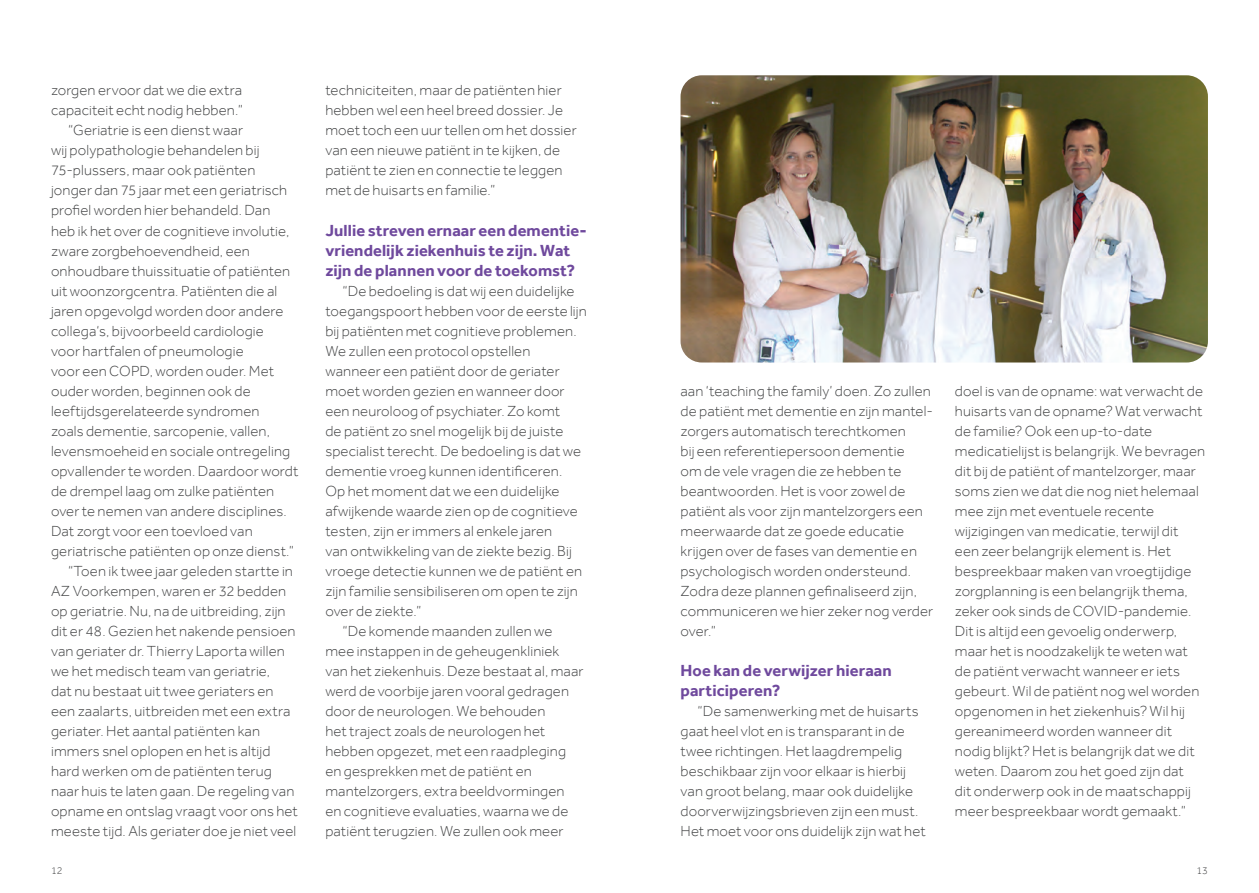
<style>
.page{position:relative;width:1259px;height:893px;background:#fff}
.page>*{position:absolute;margin:0;border:0;box-sizing:border-box;transform-origin:0 0}
.t1{font:700 16.5px/20.1px "Effra";letter-spacing:.005em;color:#6f499d}
.t2{font:300 15px/20px "Effra";letter-spacing:.01em;color:#414243}
.t3{font:300 10.5px "Effra";color:#414243}
</style>
<div class="page">
<img style="left:680px;top:75px;width:528px;height:287px">
<p class="t2" style="left:51px;top:80px;width:193px">zorgen ervoor dat we die extra</p>
<p class="t2" style="left:51px;top:100px;width:193px">capaciteit echt nodig hebben.”</p>
<p class="t2" style="left:68px;top:120px;width:177px">“Geriatrie is een dienst waar</p>
<p class="t2" style="left:51px;top:140px;width:210px">wij polypathologie behandelen bij</p>
<p class="t2" style="left:51px;top:160px;width:206px">75-plussers, maar ook patiënten</p>
<p class="t2" style="left:51px;top:180px;width:238px">jonger dan 75 jaar met een geriatrisch</p>
<p class="t2" style="left:51px;top:200px;width:221px">profiel worden hier behandeld. Dan</p>
<p class="t2" style="left:51px;top:220px;width:240px">heb ik het over de cognitieve involutie,</p>
<p class="t2" style="left:51px;top:241px;width:200px">zware zorgbehoevendheid, een</p>
<p class="t2" style="left:51px;top:261px;width:241px">onhoudbare thuissituatie of patiënten</p>
<p class="t2" style="left:51px;top:281px;width:228px">uit woonzorgcentra. Patiënten die al</p>
<p class="t2" style="left:51px;top:301px;width:234px">jaren opgevolgd worden door andere</p>
<p class="t2" style="left:51px;top:321px;width:214px">collega‘s, bijvoorbeeld cardiologie</p>
<p class="t2" style="left:51px;top:341px;width:194px">voor hartfalen of pneumologie</p>
<p class="t2" style="left:51px;top:361px;width:225px">voor een COPD, worden ouder. Met</p>
<p class="t2" style="left:51px;top:381px;width:201px">ouder worden, beginnen ook de</p>
<p class="t2" style="left:51px;top:401px;width:210px">leeftijdsgerelateerde syndromen</p>
<p class="t2" style="left:51px;top:421px;width:221px">zoals dementie, sarcopenie, vallen,</p>
<p class="t2" style="left:51px;top:441px;width:241px">levensmoeheid en sociale ontregeling</p>
<p class="t2" style="left:51px;top:461px;width:249px">opvallender te worden. Daardoor wordt</p>
<p class="t2" style="left:51px;top:481px;width:225px">de drempel laag om zulke patiënten</p>
<p class="t2" style="left:51px;top:501px;width:237px">over te nemen van andere disciplines.</p>
<p class="t2" style="left:51px;top:521px;width:203px">Dat zorgt voor een toevloed van</p>
<p class="t2" style="left:51px;top:541px;width:244px">geriatrische patiënten op onze dienst.”</p>
<p class="t2" style="left:68px;top:561px;width:226px">“Toen ik twee jaar geleden startte in</p>
<p class="t2" style="left:51px;top:581px;width:237px">AZ Voorkempen, waren er 32 bedden</p>
<p class="t2" style="left:51px;top:601px;width:236px">op geriatrie. Nu, na de uitbreiding, zijn</p>
<p class="t2" style="left:51px;top:621px;width:246px">dit er 48. Gezien het nakende pensioen</p>
<p class="t2" style="left:51px;top:641px;width:235px">van geriater dr. Thierry Laporta willen</p>
<p class="t2" style="left:51px;top:661px;width:221px">we het medisch team van geriatrie,</p>
<p class="t2" style="left:51px;top:681px;width:224px">dat nu bestaat uit twee geriaters en</p>
<p class="t2" style="left:51px;top:701px;width:241px">een zaalarts, uitbreiden met een extra</p>
<p class="t2" style="left:51px;top:721px;width:211px">geriater. Het aantal patiënten kan</p>
<p class="t2" style="left:51px;top:741px;width:221px">immers snel oplopen en het is altijd</p>
<p class="t2" style="left:51px;top:761px;width:222px">hard werken om de patiënten terug</p>
<p class="t2" style="left:51px;top:781px;width:245px">naar huis te laten gaan. De regeling van</p>
<p class="t2" style="left:51px;top:801px;width:248px">opname en ontslag vraagt voor ons het</p>
<p class="t2" style="left:51px;top:821px;width:247px">meeste tijd. Als geriater doe je niet veel</p>
<p class="t2" style="left:325px;top:80px;width:253px">techniciteiten, maar de patiënten hier hebben wel een heel breed dossier. Je moet toch een uur tellen om het dossier van een nieuwe patiënt in te kijken, de patiënt te zien en connectie te leggen met de huisarts en familie.”</p>
<p class="t1" style="left:325px;top:220px;width:263px">Jullie streven ernaar een dementie&shy;vriendelijk ziekenhuis te zijn. Wat zijn de plannen voor de toekomst?</p>
<p class="t2" style="left:342px;top:281px;width:234px">“De bedoeling is dat wij een duidelijke</p>
<p class="t2" style="left:325px;top:301px;width:263px">toegangspoort hebben voor de eerste lijn</p>
<p class="t2" style="left:325px;top:321px;width:253px">bij patiënten met cognitieve problemen.</p>
<p class="t2" style="left:325px;top:341px;width:206px">We zullen een protocol opstellen</p>
<p class="t2" style="left:325px;top:361px;width:236px">wanneer een patiënt door de geriater</p>
<p class="t2" style="left:325px;top:381px;width:241px">moet worden gezien en wanneer door</p>
<p class="t2" style="left:325px;top:401px;width:236px">een neuroloog of psychiater. Zo komt</p>
<p class="t2" style="left:325px;top:421px;width:240px">de patiënt zo snel mogelijk bij de juiste</p>
<p class="t2" style="left:325px;top:441px;width:257px">specialist terecht. De bedoeling is dat we</p>
<p class="t2" style="left:325px;top:461px;width:238px">dementie vroeg kunnen identificeren.</p>
<p class="t2" style="left:325px;top:481px;width:236px">Op het moment dat we een duidelijke</p>
<p class="t2" style="left:325px;top:501px;width:254px">afwijkende waarde zien op de cognitieve</p>
<p class="t2" style="left:325px;top:521px;width:228px">testen, zijn er immers al enkele jaren</p>
<p class="t2" style="left:325px;top:541px;width:248px">van ontwikkeling van de ziekte bezig. Bij</p>
<p class="t2" style="left:325px;top:561px;width:258px">vroege detectie kunnen we de patiënt en</p>
<p class="t2" style="left:325px;top:581px;width:254px">zijn familie sensibiliseren om open te zijn</p>
<p class="t2" style="left:325px;top:601px;width:97px">over de ziekte.”</p>
<p class="t2" style="left:342px;top:621px;width:212px">“De komende maanden zullen we</p>
<p class="t2" style="left:325px;top:641px;width:235px">mee instappen in de geheugenkliniek</p>
<p class="t2" style="left:325px;top:661px;width:260px">van het ziekenhuis. Deze bestaat al, maar</p>
<p class="t2" style="left:325px;top:681px;width:245px">werd de voorbije jaren vooral gedragen</p>
<p class="t2" style="left:325px;top:701px;width:221px">door de neurologen. We behouden</p>
<p class="t2" style="left:325px;top:721px;width:221px">het traject zoals de neurologen het</p>
<p class="t2" style="left:325px;top:741px;width:242px">hebben opgezet, met een raadpleging</p>
<p class="t2" style="left:325px;top:761px;width:208px">en gesprekken met de patiënt en</p>
<p class="t2" style="left:325px;top:781px;width:241px">mantelzorgers, extra beeldvormingen</p>
<p class="t2" style="left:325px;top:801px;width:245px">en cognitieve evaluaties, waarna we de</p>
<p class="t2" style="left:325px;top:821px;width:240px">patiënt terugzien. We zullen ook meer</p>
<p class="t2" style="left:680px;top:381px;width:254px">aan ‘teaching the family’ doen. Zo zullen de patiënt met dementie en zijn mantel&shy;zorgers automatisch terechtkomen<br>bij een referentiepersoon dementie<br>om de vele vragen die ze hebben te beantwoorden. Het is voor zowel de patiënt als voor zijn mantelzorgers een meerwaarde dat ze goede educatie krijgen over de fases van dementie en psychologisch worden ondersteund.<br>Zodra deze plannen gefinaliseerd zijn, communiceren we hier zeker nog verder over.”</p>
<p class="t1" style="left:680px;top:660px;width:213px">Hoe kan de verwijzer hieraan participeren?</p>
<p class="t2" style="left:680px;top:701px;width:247px;text-indent:17px">“De samenwerking met de huisarts gaat heel vlot en is transparant in de twee richtingen. Het laagdrempelig beschikbaar zijn voor elkaar is hierbij van groot belang, maar ook duidelijke doorverwijzingsbrieven zijn een must.<br>Het moet voor ons duidelijk zijn wat het</p>
<p class="t2" style="left:955px;top:381px;width:252px">doel is van de opname: wat verwacht de huisarts van de opname? Wat verwacht de familie? Ook een up-to-date medicatielijst is belangrijk. We bevragen dit bij de patiënt of mantelzorger, maar soms zien we dat die nog niet helemaal mee zijn met eventuele recente wijzigingen van medicatie, terwijl dit een zeer belangrijk element is. Het bespreekbaar maken van vroegtijdige zorgplanning is een belangrijk thema, zeker ook sinds de COVID-pandemie.<br>Dit is altijd een gevoelig onderwerp, maar het is noodzakelijk te weten wat de patiënt verwacht wanneer er iets gebeurt. Wil de patiënt nog wel worden opgenomen in het ziekenhuis? Wil hij gereanimeerd worden wanneer dit nodig blijkt? Het is belangrijk dat we dit weten. Daarom zou het goed zijn dat<br>dit onderwerp ook in de maatschappij meer bespreekbaar wordt gemaakt.”</p>
<p class="t3" style="left:51px;top:865px;width:13px">12</p>
<p class="t3" style="left:1196px;top:865px;width:13px">13</p>
</div>
